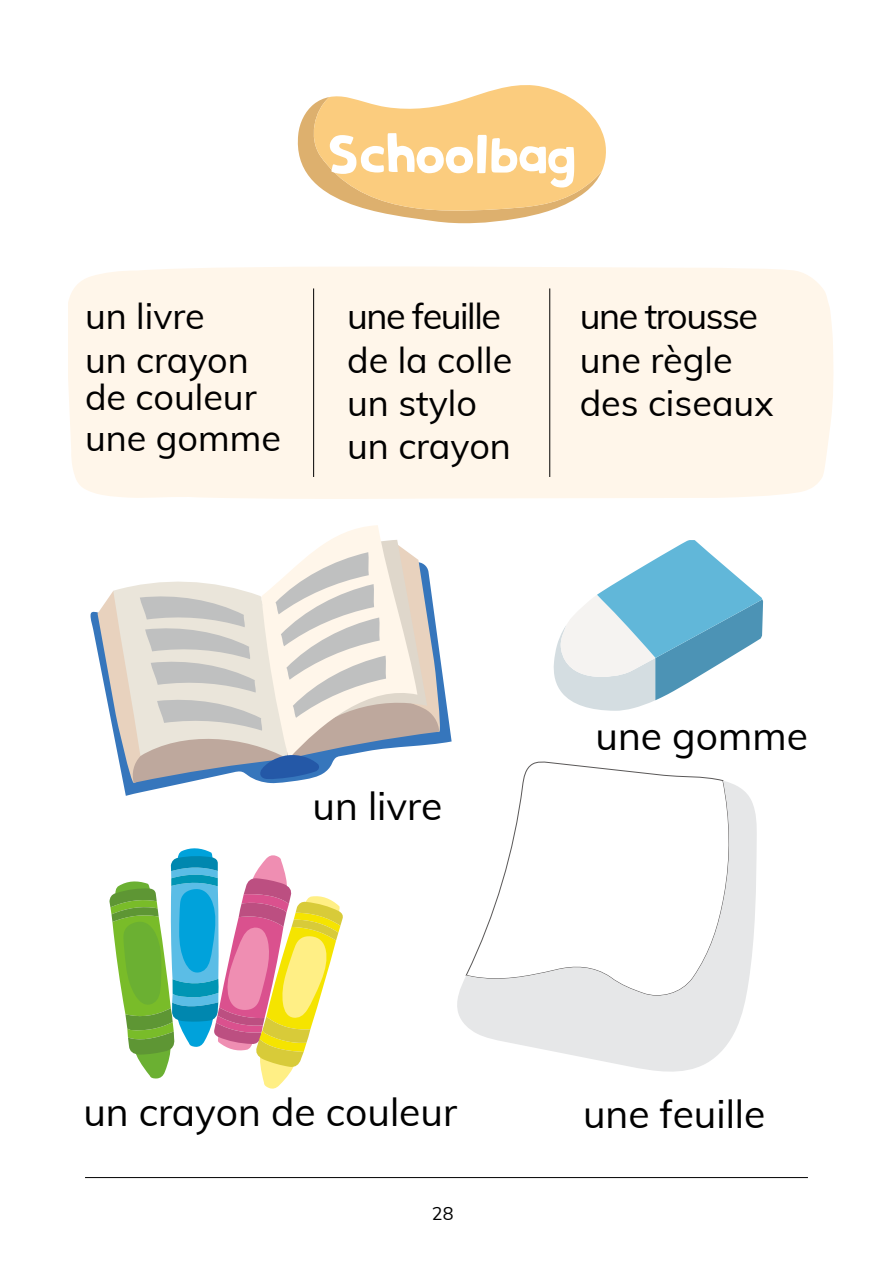
<style>
.page{position:relative;width:893px;height:1263px;background:#fff}
.page>*{position:absolute;margin:0;border:0;box-sizing:border-box;transform-origin:0 0}
.t1{font:54px "Studycat";color:#fff}
.t2{font:39px "Muli";color:#000}
.t3{font:36px/43.2px "Muli";color:#000}
.t4{font:18px "Muli";color:#000}
</style>
<div class="page">
<hr style="left:85px;top:1177px;width:723px;height:1px;background:#000">
<svg style="left:297px;top:85px;width:309px;height:139px"></svg>
<div style="left:68px;top:266px;width:766px;height:233px;background:#fff6ea"></div>
<hr style="left:313px;top:288px;width:1px;height:189px;background:#000">
<hr style="left:549px;top:288px;width:1px;height:189px;background:#000">
<svg style="left:90px;top:611px;width:362px;height:185px"></svg>
<svg style="left:98px;top:525px;width:344px;height:258px"></svg>
<svg style="left:109px;top:848px;width:234px;height:241px"></svg>
<svg style="left:553px;top:540px;width:210px;height:171px"></svg>
<svg style="left:523px;top:761px;width:201px;height:20px"></svg>
<svg style="left:457px;top:781px;width:300px;height:291px"></svg>
<p class="t3" style="left:85px;top:293px;width:165px">un livre un crayon</p>
<p class="t3" style="left:85px;top:374px;width:198px;line-height:41.4px">de couleur une gomme</p>
<h1 class="t1" style="left:327px;top:116px;width:250px">Schoolbag</h1>
<p class="t3" style="left:347px;top:293px;width:167px">une feuille de la colle un stylo un crayon</p>
<p class="t3" style="left:580px;top:293px;width:195px">une trousse une règle des ciseaux</p>
<p class="t2" style="left:312px;top:778px;width:131px">un livre</p>
<p class="t2" style="left:596px;top:707px;width:214px">une gomme</p>
<p class="t2" style="left:83px;top:1083px;width:375px">un crayon de couleur</p>
<p class="t4" style="left:432px;top:1200px;width:23px">28</p>
<p class="t2" style="left:583px;top:1086px;width:184px">une feuille</p>
</div>
